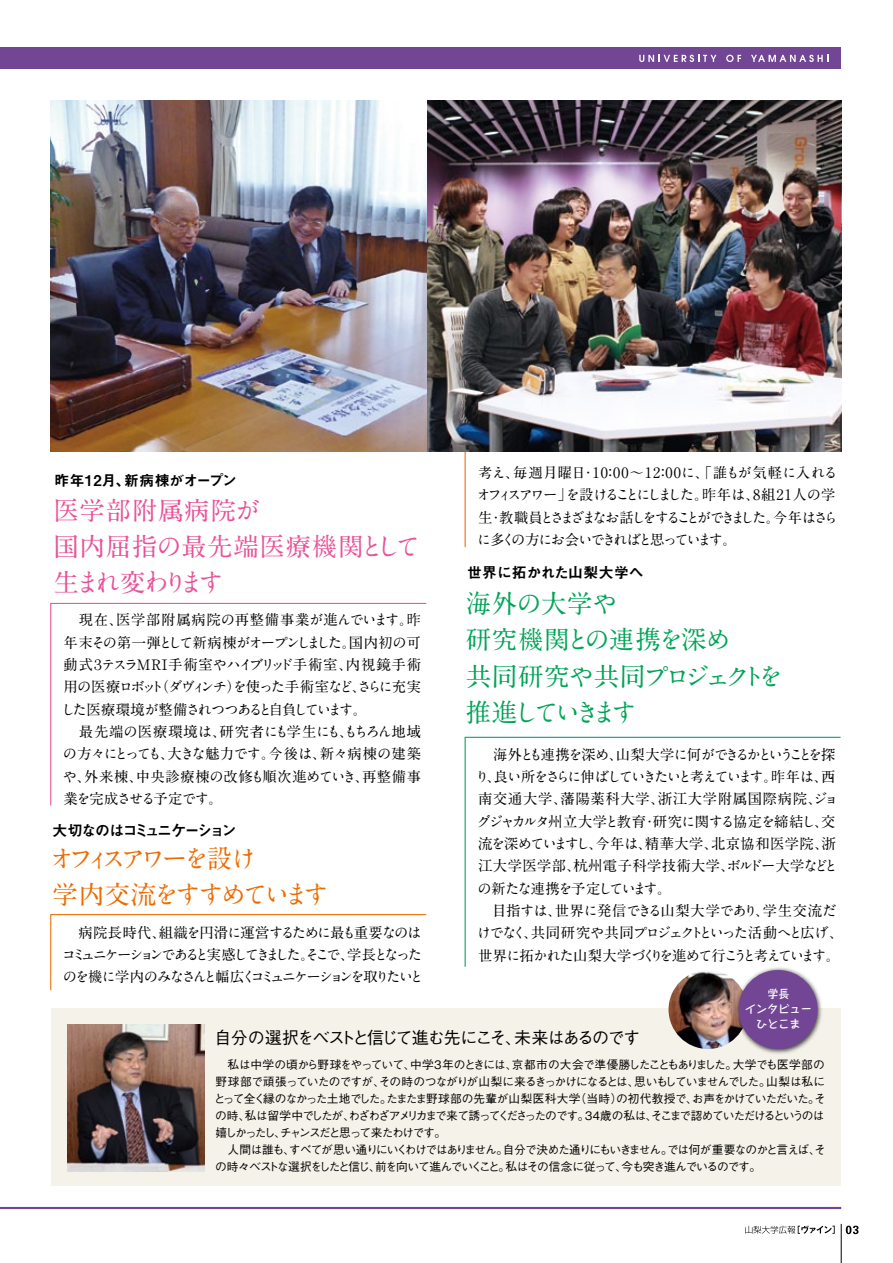
<style>
.page{position:relative;width:893px;height:1263px;background:#fff}
.page>*{position:absolute;margin:0;border:0;box-sizing:border-box;transform-origin:0 0}
.t1{font:700 25.5px/36.2px "A1 Mincho Std";letter-spacing:-.05em;color:#00a458}
.t2{font:700 25.5px/36.2px "A1 Mincho Std";letter-spacing:.025em;color:#e85298}
.t3{font:700 25.5px/36.2px "A1 Mincho Std";letter-spacing:-.14em;color:#ed6c00}
.t4{font:500 16.95px "Gothic BBB Pro";letter-spacing:-.11em;color:#000}
.t5{font:14.85px "Midashi Go Pro MB31";letter-spacing:-.02em;color:#000}
.t6{font:14.85px "Midashi Go Pro MB31";letter-spacing:-.1em;color:#000}
.t7{font:14.85px "Midashi Go Pro MB31";letter-spacing:-.005em;color:#000}
.t8{font:700 14.4px/22.4px "A1 Mincho Std";letter-spacing:-.07em;color:#000}
.t9{font:700 14.4px/22.4px "A1 Mincho Std";letter-spacing:-.045em;color:#000}
.t10{font:700 14.4px/22.4px "A1 Mincho Std";letter-spacing:-.13em;color:#000}
.t11{font:700 14.4px/22.4px "A1 Mincho Std";letter-spacing:-.165em;color:#000}
.t12{font:500 11.7px/17px "Gothic BBB Pro";letter-spacing:-.09em;color:#000}
.t13{font:700 11.1px/15.1px "Taka Hand Std De";color:#fff;text-align:center}
</style>
<div class="page">
<div style="left:51px;top:1008px;width:790px;height:178px;background:#f5f2e9"></div>
<svg style="left:745px;top:1225px;width:90px;height:9px"></svg>
<svg style="left:846px;top:1225px;width:12px;height:9px"></svg>
<hr style="left:841px;top:1224px;width:1px;height:39px;background:#000">
<hr style="left:0;top:1207px;width:841px;height:2px;background:#724694">
<div style="left:0;top:47px;width:841px;height:22px;background:#724694"></div>
<svg style="left:464px;top:736px;width:377px;height:231px"></svg>
<svg style="left:50px;top:602px;width:377px;height:204px"></svg>
<svg style="left:50px;top:914px;width:377px;height:77px"></svg>
<hr style="left:465px;top:408px;width:1px;height:139px;background:#ed6c00">
<img style="left:67px;top:1024px;width:138px;height:148px">
<img style="left:50px;top:101px;width:792px;height:351px">
<svg style="left:639px;top:55px;width:77px;height:7px"></svg>
<svg style="left:726px;top:55px;width:15px;height:7px"></svg>
<svg style="left:751px;top:55px;width:77px;height:7px"></svg>
<img style="left:668px;top:970px;width:79px;height:79px;border-radius:39px">
<img style="left:733px;top:964px;width:92px;height:90px">
<div style="left:738px;top:970px;width:79px;height:79px;background:#724694;border-radius:50%"></div>
<p class="t5" style="left:54px;top:469px;width:184px">昨年12月、新病棟がオープン</p>
<h1 class="t2" style="left:53px;top:488px;width:369px">医学部附属病院が<br>国内屈指の最先端医療機関として生まれ変わります</h1>
<p class="t9" style="left:61px;top:607px;width:362px">　現在、医学部附属病院の再整備事業が進んでいます。昨年末その第一弾として新病棟がオープンしました。国内初の可動式３テスラＭＲＩ手術室やハイブリッド手術室、内視鏡手術用の医療ロボット（ダヴィンチ）を使った手術室など、さらに充実した医療環境が整備されつつあると自負しています。<br>　最先端の医療環境は、研究者にも学生にも、もちろん地域の方々にとっても、大きな魅力です。今後は、新々病棟の建築や、外来棟、中央診療棟の改修も順次進めていき、再整備事業を完成させる予定です。</p>
<p class="t6" style="left:53px;top:819px;width:186px">大切なのはコミュニケーション</p>
<h1 class="t3" style="left:49px;top:836px;width:282px">オフィスアワーを設け<br>学内交流をすすめています</h1>
<p class="t11" style="left:62px;top:919px;width:364px">　病院長時代、組織を円滑に運営するために最も重要なのはコミュニケーションであると実感してきました。そこで、学長となったのを機に学内のみなさんと幅広くコミュニケーションを取りたいと</p>
<p class="t10" style="left:476px;top:459px;width:363px">考え、毎週月曜日・10：00～12：00に、「誰もが気軽に入れるオフィスアワー」を設けることにしました。昨年は、8組21人の学生・教職員とさまざまなお話しをすることができました。今年はさらに多くの方にお会いできればと思っています。</p>
<p class="t7" style="left:467px;top:560px;width:178px">世界に拓かれた山梨大学へ</p>
<h1 class="t1" style="left:466px;top:582px;width:319px">海外の大学や<br>研究機関との連携を深め<br>共同研究や共同プロジェクトを推進していきます</h1>
<p class="t8" style="left:475px;top:741px;width:370px">　海外とも連携を深め、山梨大学に何ができるかということを探り、良い所をさらに伸ばしていきたいと考えています。昨年は、西南交通大学、藩陽薬科大学、浙江大学附属国際病院、ジョグジャカルタ州立大学と教育・研究に関する協定を締結し、交流を深めていますし、今年は、精華大学、北京協和医学院、浙江大学医学部、杭州電子科学技術大学、ボルドー大学などとの新たな連携を予定しています。<br>　目指すは、世界に発信できる山梨大学であり、学生交流だけでなく、共同研究や共同プロジェクトといった活動へと広げ、世界に拓かれた山梨大学づくりを進めて行こうと考えています。</p>
<h2 class="t4" style="left:215px;top:1023px;width:427px">自分の選択をベストと信じて進む先にこそ、未来はあるのです</h2>
<p class="t13" style="left:745px;top:985px;width:68px">学長<br>インタビューひとこま</p>
<p class="t12" style="left:214px;top:1055px;width:614px">　私は中学の頃から野球をやっていて、中学3年のときには、京都市の大会で準優勝したこともありました。大学でも医学部の野球部で頑張っていたのですが、その時のつながりが山梨に来るきっかけになるとは、思いもしていませんでした。山梨は私にとって全く縁のなかった土地でした。たまたま野球部の先輩が山梨医科大学（当時）の初代教授で、お声をかけていただいた。その時、私は留学中でしたが、わざわざアメリカまで来て誘ってくださったのです。３４歳の私は、そこまで認めていただけるというのは嬉しかったし、チャンスだと思って来たわけです。<br>　人間は誰も、すべてが思い通りにいくわけではありません。自分で決めた通りにもいきません。では何が重要なのかと言えば、その時々ベストな選択をしたと信じ、前を向いて進んでいくこと。私はその信念に従って、今も突き進んでいるのです。</p>
</div>
